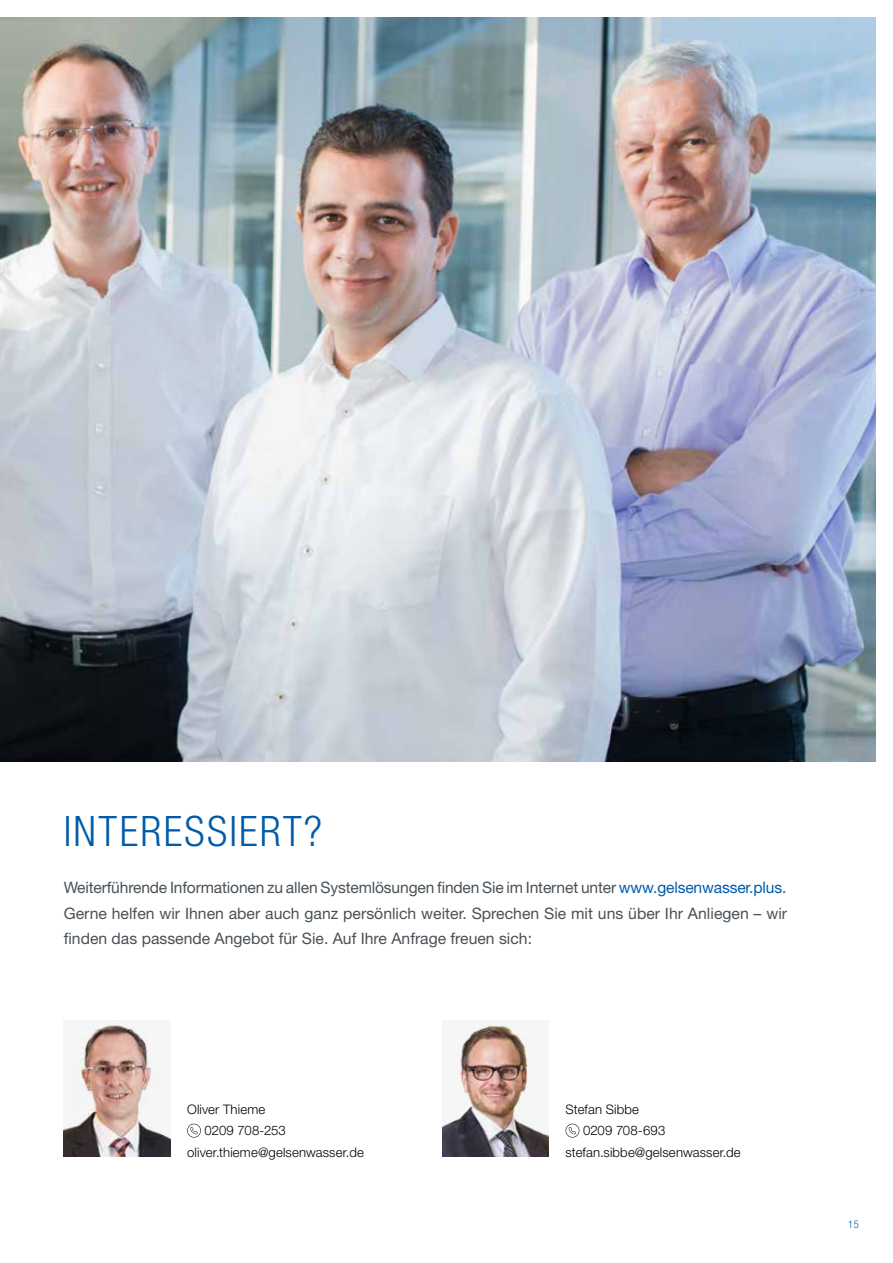
<style>
.page{position:relative;width:893px;height:1263px;background:#fff}
.page>*{position:absolute;margin:0;border:0;box-sizing:border-box;transform-origin:0 0}
.t1{font:300 condensed 42px "Helvetica Neue LT Pro";letter-spacing:.05em;color:#005ca9}
.t2{font:15.75px/25.5px "Helvetica Neue LT Pro";color:#495157;text-align:justify}
.t3{font:300 13.2px "Helvetica Neue LT Pro";letter-spacing:.01em;color:#000}
.t4{font:300 condensed 10.5px "Helvetica Neue LT Pro";color:#005ca9}
.s1{color:#005ca9}
</style>
<div class="page">
<img style="left:0;top:17px;width:876px;height:744px">
<svg style="left:187px;top:1124px;width:14px;height:13px"></svg>
<svg style="left:566px;top:1124px;width:13px;height:13px"></svg>
<img style="left:64px;top:1020px;width:106px;height:137px">
<img style="left:442px;top:1020px;width:107px;height:137px">
<h1 class="t1" style="left:64px;top:807px;width:260px">INTERESSIERT?</h1>
<p class="t2" style="left:64px;top:874px;width:725px">Weiterführende Informationen zu allen Systemlösungen finden Sie im Internet unter <span class="s1">www.gelsenwasser.plus</span>.<br>Gerne helfen wir Ihnen aber auch ganz persönlich weiter. Sprechen Sie mit uns über Ihr Anliegen – wir finden das passende Angebot für Sie. Auf Ihre Anfrage freuen sich:</p>
<p class="t3" style="left:187px;top:1101px;width:80px">Oliver Thieme</p>
<p class="t3" style="left:205px;top:1123px;width:83px">0209 708-253</p>
<p class="t3" style="left:187px;top:1144px;width:178px">oliver.thieme@gelsenwasser.de</p>
<p class="t3" style="left:566px;top:1101px;width:75px">Stefan Sibbe</p>
<p class="t3" style="left:583px;top:1123px;width:84px">0209 708-693</p>
<p class="t3" style="left:566px;top:1144px;width:177px">stefan.sibbe@gelsenwasser.de</p>
<p class="t4" style="left:848px;top:1218px;width:12px">15</p>
</div>
